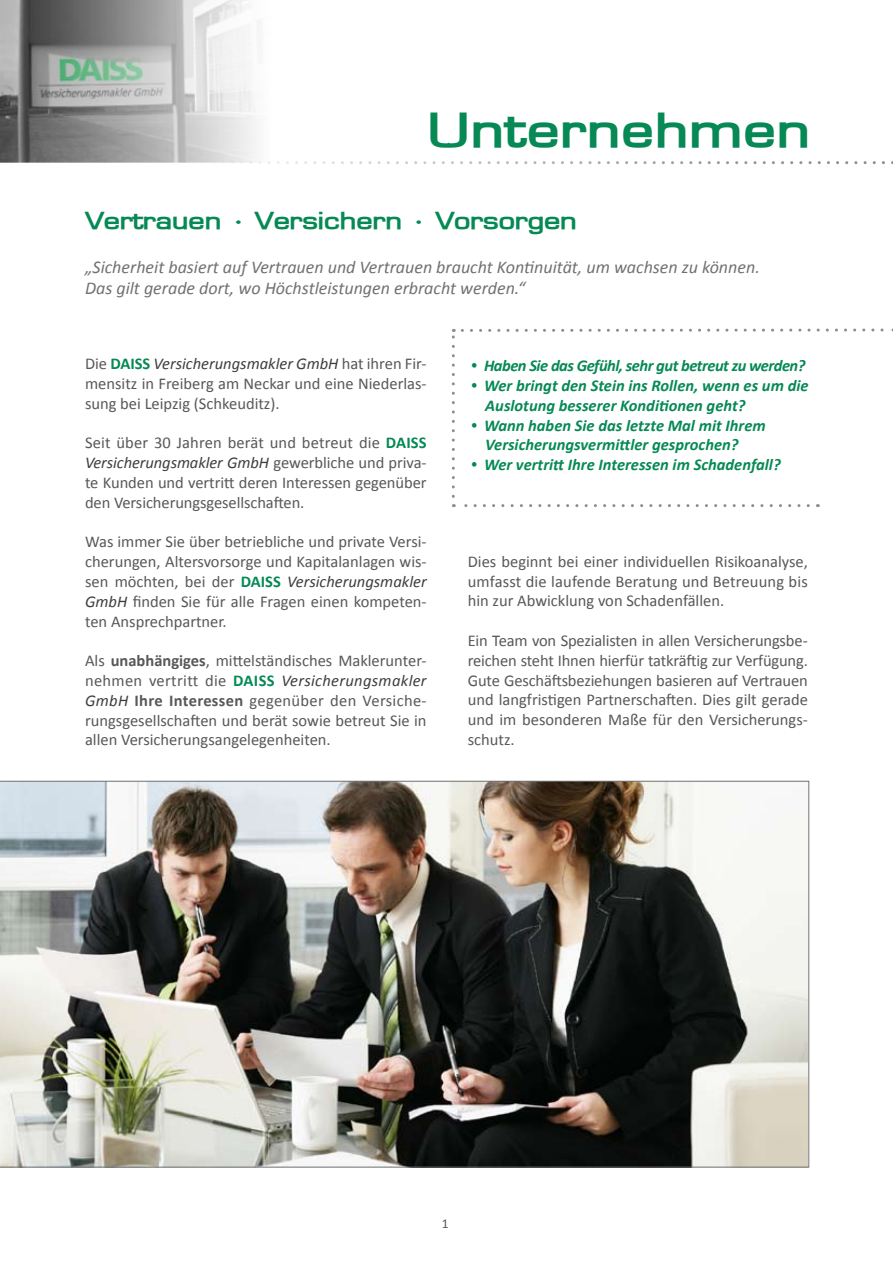
<style>
.page{position:relative;width:893px;height:1263px;background:#fff}
.page>*{position:absolute;margin:0;border:0;box-sizing:border-box;transform-origin:0 0}
.t1{font:700 45px "Eurasia Extended";letter-spacing:.025em;color:#068955}
.t2{font:700 22.5px "Eurasia Extended";color:#068955}
.t3{font:italic 18px/21.6px "Calibri";color:#707173}
.t4{font:16.5px/19.8px "Calibri";color:#58585a;text-align:justify}
.t5{font:italic 700 16.5px/19.8px "Calibri";color:#068955}
.t6{font:italic 700 16.5px "Calibri";letter-spacing:-.03em;color:#068955}
.t7{font:13.5px "Calibri";color:#58585a}
.s1{font-weight:700;color:#068955}
.s2{font-style:italic;color:#3e3e40}
.s3{font-weight:700}
.s4{font-family:"Eras ITC";font-weight:300;font-style:normal}
</style>
<div class="page">
<img style="left:0;top:781px;width:809px;height:386px">
<svg style="left:453px;top:504px;width:355px;height:3px"></svg>
<svg style="left:452px;top:329px;width:3px;height:167px"></svg>
<svg style="left:462px;top:328px;width:431px;height:4px"></svg>
<img style="left:0;top:0;width:259px;height:163px">
<svg style="left:10px;top:161px;width:883px;height:3px"></svg>
<h1 class="t1" style="left:427px;top:100px;width:384px">Unternehmen</h1>
<h2 class="t2" style="left:85px;top:206px;width:138px">Vertrauen</h2>
<h2 class="t2" style="left:255px;top:206px;width:148px">Versichern</h2>
<h2 class="t2" style="left:436px;top:206px;width:143px">Vorsorgen</h2>
<p class="t3" style="left:85px;top:255px;width:676px">„Sicherheit basiert auf Vertrauen und Vertrauen braucht Kontinuität, um wachsen zu können.<br>Das gilt gerade dort, wo Höchstleistungen erbracht werden.“</p>
<p class="t4" style="left:85px;top:353px;width:343px">Die <span class="s1">DAISS</span> <span class="s2">Versicherungsmakler GmbH</span> hat ihren Fir&shy;mensitz in Freiberg am Neckar und eine Niederlas&shy;sung bei Leipzig (Schkeuditz).</p>
<p class="t4" style="left:85px;top:432px;width:343px">Seit über 30 Jahren berät und betreut die <span class="s1">DAISS </span><span class="s2">Versicherungsmakler GmbH</span> gewerbliche und priva&shy;te Kunden und vertritt deren Interessen gegenüber den Versicherungsgesellschaften.</p>
<p class="t4" style="left:85px;top:531px;width:343px">Was immer Sie über betriebliche und private Versi&shy;cherungen, Altersvorsorge und Kapitalanlagen wis&shy;sen möchten, bei der <span class="s1">DAISS</span> <span class="s2">Versicherungsmakler GmbH</span> finden Sie für alle Fragen einen kompeten&shy;ten Ansprechpartner.</p>
<p class="t4" style="left:85px;top:650px;width:343px">Als <span class="s3">unabhängiges</span>, mittelständisches Maklerunter&shy;nehmen vertritt die <span class="s1">DAISS</span> <span class="s2">Versicherungsmakler GmbH</span> <span class="s3">Ihre Interessen</span> gegenüber den Versiche&shy;rungsgesellschaften und berät sowie betreut Sie in allen Versicherungsangelegenheiten.</p>
<p class="t6" style="left:469px;top:355px;width:338px"><span class="s4">•</span> Haben Sie das Gefühl, sehr gut betreut zu werden?</p>
<p class="t5" style="left:485px;top:375px;width:325px;text-indent:-16px"><span class="s4">•</span> Wer bringt den Stein ins Rollen, wenn es um die<br>Auslotung besserer Konditionen geht?</p>
<p class="t5" style="left:485px;top:414px;width:282px;text-indent:-16px"><span class="s4">•</span> Wann haben Sie das letzte Mal mit Ihrem<br>Versicherungsvermittler gesprochen?</p>
<p class="t5" style="left:469px;top:454px;width:313px"><span class="s4">•</span> Wer vertritt Ihre Interessen im Schadenfall?</p>
<p class="t4" style="left:468px;top:551px;width:342px">Dies beginnt bei einer individuellen Risikoanalyse, umfasst die laufende Beratung und Betreuung bis hin zur Abwicklung von Schadenfällen.</p>
<p class="t4" style="left:468px;top:630px;width:342px">Ein Team von Spezialisten in allen Versicherungsbe&shy;reichen steht Ihnen hierfür tatkräftig zur Verfügung.<br>Gute Geschäftsbeziehungen basieren auf Vertrauen und langfristigen Partnerschaften. Dies gilt gerade und im besonderen Maße für den Versicherungs&shy;schutz.</p>
<p class="t7" style="left:442px;top:1215px;width:8px">1</p>
</div>
